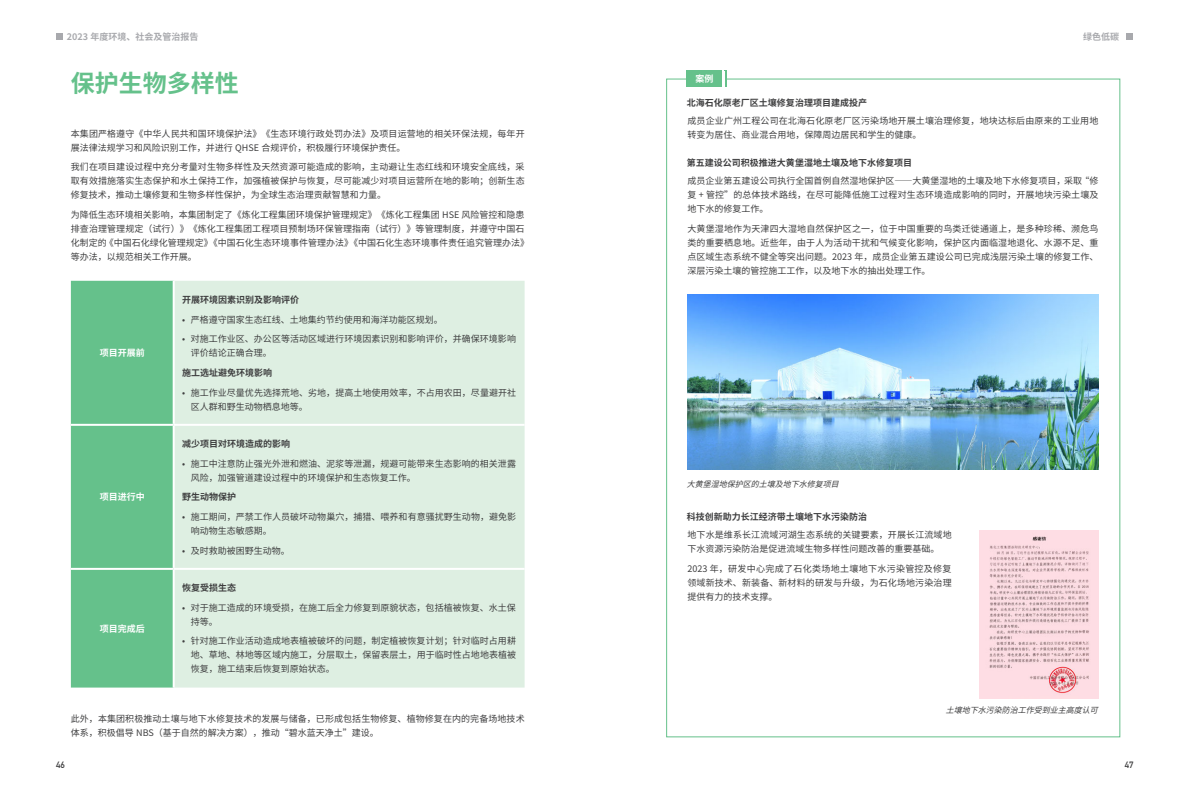
<style>
.page{position:relative;width:1191px;height:808px;background:#fff}
.page>*{position:absolute;margin:0;border:0;box-sizing:border-box;transform-origin:0 0}
.超级标题{font:700 24px "Source Han Sans CN";color:#65c18b}
.正文{font:9px/14px "Source Han Sans CN";letter-spacing:.005em;color:#3e3e3f}
.三级标题{font:700 9px "Source Han Sans CN";color:#3e3e3f}
.正文-2{font:700 9px "Source Han Sans CN";color:#3e3e3f}
.t1{font:700 9px "Source Han Sans CN";color:#a8a9ad}
.二级标题{font:700 9px "Source Han Sans CN";color:#fff}
.t2{font:700 9px "DIN Alternate";color:#3e3e3f}
.图注{font:italic 8px "Source Han Sans CN";color:#3e3e3f}
</style>
<div class="page">
<div style="left:56px;top:33px;width:7px;height:7px;background:#a8a9ad"></div>
<div style="left:1126px;top:33px;width:6px;height:7px;background:#a8a9ad"></div>
<div style="left:71px;top:281px;width:102px;height:406px;background:#65c18b"></div>
<div style="left:175px;top:281px;width:349px;height:406px;background:#deefe2"></div>
<hr style="left:71px;top:424px;width:103px;height:2px;background:#fff">
<hr style="left:174px;top:424px;width:350px;height:2px;background:#fff">
<hr style="left:71px;top:568px;width:103px;height:2px;background:#fff">
<hr style="left:174px;top:568px;width:350px;height:2px;background:#fff">
<div style="left:687px;top:71px;width:35px;height:16px;background:#65c18b"></div>
<svg style="left:725px;top:71px;width:1px;height:16px"></svg>
<img style="left:687px;top:295px;width:411px;height:175px">
<img style="left:979px;top:530px;width:119px;height:168px">
<p class="t1" style="left:67px;top:32px;width:133px">2023 年度环境、社会及管治报告</p>
<p class="t1" style="left:1083px;top:32px;width:37px">绿色低碳</p>
<p class="超级标题" style="left:71px;top:70px;width:169px">保护生物多样性</p>
<p class="正文" style="left:71px;top:127px;width:455px">本集团严格遵守《中华人民共和国环境保护法》《生态环境行政处罚办法》及项目运营地的相关环保法规，每年开展法律法规学习和风险识别工作，并进行 QHSE 合规评价，积极履行环境保护责任。</p>
<p class="正文" style="left:71px;top:160px;width:455px;text-align:justify">我们在项目建设过程中充分考量对生物多样性及天然资源可能造成的影响，主动避让生态红线和环境安全底线，采取有效措施落实生态保护和水土保持工作，加强植被保护与恢复，尽可能减少对项目运营所在地的影响；创新生态修复技术，推动土壤修复和生物多样性保护，为全球生态治理贡献智慧和力量。</p>
<p class="正文" style="left:71px;top:208px;width:460px">为降低生态环境相关影响，本集团制定了《炼化工程集团环境保护管理规定》《炼化工程集团 HSE 风险管控和隐患排查治理管理规定（试行）》《炼化工程集团工程项目预制场环保管理指南（试行）》等管理制度，并遵守中国石化制定的《中国石化绿化管理规定》《中国石化生态环境事件管理办法》《中国石化生态环境事件责任追究管理办法》等办法，以规范相关工作开展。</p>
<p class="二级标题" style="left:100px;top:348px;width:47px">项目开展前</p>
<p class="二级标题" style="left:100px;top:492px;width:46px">项目进行中</p>
<p class="二级标题" style="left:100px;top:623px;width:46px">项目完成后</p>
<p class="正文-2" style="left:182px;top:294px;width:118px">开展环境因素识别及影响评价</p>
<p class="正文" style="left:182px;top:312px;width:262px">• 严格遵守国家生态红线、土地集约节约使用和海洋功能区规划。</p>
<p class="正文" style="left:191px;top:332px;width:327px;text-indent:-9px">• 对施工作业区、办公区等活动区域进行环境因素识别和影响评价，并确保环境影响评价结论正确合理。</p>
<p class="正文-2" style="left:182px;top:367px;width:91px">施工选址避免环境影响</p>
<p class="正文" style="left:191px;top:385px;width:327px;text-indent:-9px">• 施工作业尽量优先选择荒地、劣地，提高土地使用效率，不占用农田，尽量避开社区人群和野生动物栖息地等。</p>
<p class="正文-2" style="left:182px;top:438px;width:109px">减少项目对环境造成的影响</p>
<p class="正文" style="left:191px;top:456px;width:327px;text-indent:-9px">• 施工中注意防止强光外泄和燃油、泥浆等泄漏，规避可能带来生态影响的相关泄露风险，加强管道建设过程中的环境保护和生态恢复工作。</p>
<p class="正文-2" style="left:182px;top:492px;width:55px">野生动物保护</p>
<p class="正文" style="left:191px;top:510px;width:327px;text-indent:-9px">• 施工期间，严禁工作人员破坏动物巢穴，捕猎、喂养和有意骚扰野生动物，避免影响动物生态敏感期。</p>
<p class="正文" style="left:182px;top:543px;width:109px">• 及时救助被困野生动物。</p>
<p class="正文-2" style="left:182px;top:583px;width:55px">恢复受损生态</p>
<p class="正文" style="left:191px;top:600px;width:327px;text-indent:-9px">• 对于施工造成的环境受损，在施工后全力修复到原貌状态，包括植被恢复、水土保持等。</p>
<p class="正文" style="left:191px;top:634px;width:327px;text-align:justify;text-indent:-9px">• 针对施工作业活动造成地表植被破坏的问题，制定植被恢复计划；针对临时占用耕地、草地、林地等区域内施工，分层取土，保留表层土，用于临时性占地地表植被恢复，施工结束后恢复到原始状态。</p>
<p class="正文" style="left:71px;top:712px;width:455px">此外，本集团积极推动土壤与地下水修复技术的发展与储备，已形成包括生物修复、植物修复在内的完备场地技术体系，积极倡导 NBS（基于自然的解决方案），推动“碧水蓝天净土”建设。</p>
<p class="二级标题" style="left:695px;top:74px;width:19px">案例</p>
<p class="三级标题" style="left:687px;top:97px;width:181px">北海石化原老厂区土壤修复治理项目建成投产</p>
<p class="正文" style="left:687px;top:113px;width:412px">成员企业广州工程公司在北海石化原老厂区污染场地开展土壤治理修复，地块达标后由原来的工业用地转变为居住、商业混合用地，保障周边居民和学生的健康。</p>
<p class="正文" style="left:687px;top:174px;width:412px;text-align:justify">成员企业第五建设公司执行全国首例自然湿地保护区——大黄堡湿地的土壤及地下水修复项目，采取“修复 + 管控”的总体技术路线，在尽可能降低施工过程对生态环境造成影响的同时，开展地块污染土壤及地下水的修复工作。</p>
<p class="正文" style="left:687px;top:222px;width:412px;text-align:justify">大黄堡湿地作为天津四大湿地自然保护区之一，位于中国重要的鸟类迁徙通道上，是多种珍稀、濒危鸟类的重要栖息地。近些年，由于人为活动干扰和气候变化影响，保护区内面临湿地退化、水源不足、重点区域生态系统不健全等突出问题。2023 年，成员企业第五建设公司已完成浅层污染土壤的修复工作、深层污染土壤的管控施工工作，以及地下水的抽出处理工作。</p>
<p class="三级标题" style="left:687px;top:158px;width:226px">第五建设公司积极推进大黄堡湿地土壤及地下水修复项目</p>
<p class="图注" style="left:686px;top:479px;width:159px">大黄堡湿地保护区的土壤及地下水修复项目</p>
<p class="三级标题" style="left:687px;top:512px;width:181px">科技创新助力长江经济带土壤地下水污染防治</p>
<p class="正文" style="left:687px;top:528px;width:266px">地下水是维系长江流域河湖生态系统的关键要素，开展长江流域地下水资源污染防治是促进流域生物多样性问题改善的重要基础。</p>
<p class="正文" style="left:687px;top:562px;width:266px;text-align:justify">2023 年，研发中心完成了石化类场地土壤地下水污染管控及修复领域新技术、新装备、新材料的研发与升级，为石化场地污染治理提供有力的技术支撑。</p>
<p class="图注" style="left:945px;top:706px;width:159px">土壤地下水污染防治工作受到业主高度认可</p>
<p class="t2" style="left:56px;top:757px;width:10px">46</p>
<p class="t2" style="left:1125px;top:757px;width:10px">47</p>
</div>
